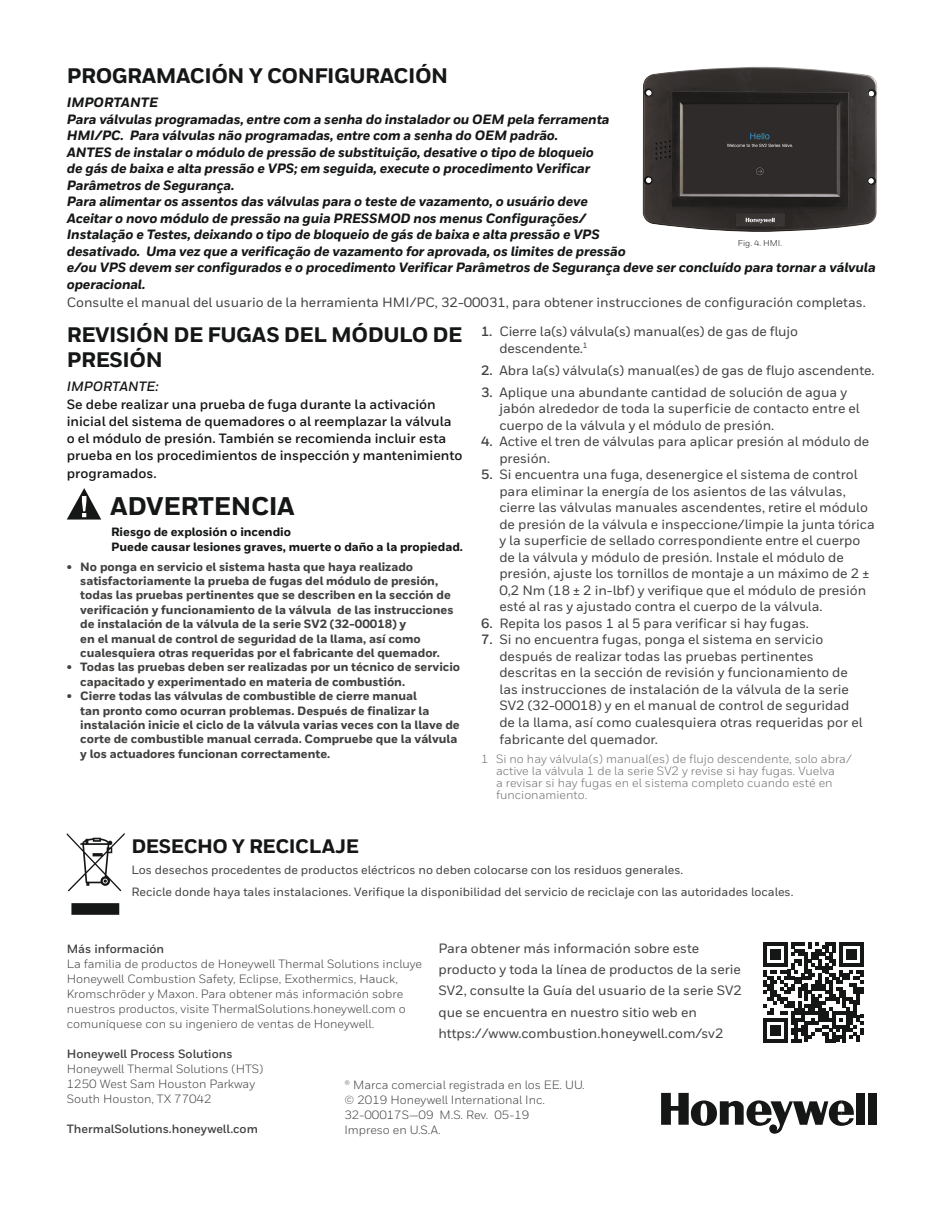
<style>
.page{position:relative;width:944px;height:1214px;background:#fff}
.page>*{position:absolute;margin:0;border:0;box-sizing:border-box;transform-origin:0 0}
.t1{font:800 25.5px "Honeywell Sans";letter-spacing:-.015em;color:#151616}
.t2{font:800 21px/25.2px "Honeywell Sans";letter-spacing:-.02em;color:#151616}
.t3{font:800 19.5px "Honeywell Sans";letter-spacing:-.02em;color:#151616}
.t4{font:500 13.5px/16.5px "Honeywell Sans";color:#414140}
.t5{font:italic 800 13.5px/16.5px "Honeywell Sans";letter-spacing:-.01em;color:#151616}
.t6{font:700 13.5px/17.2px "Honeywell Sans";color:#151616}
.t7{font:italic 700 13.5px "Honeywell Sans";color:#151616}
.t8{font:800 12px/14.4px "Honeywell Sans";color:#414140}
.t9{font:12px/15px "Honeywell Sans";color:#414140}
.t10{font:500 12px/21.1px "Honeywell Sans";color:#414140}
.t11{font:12px/12px "Honeywell Sans";color:#716d6d}
.t12{font:800 12px/14.4px "Honeywell Sans";color:#151616}
.t13{font:700 12px "Honeywell Sans";color:#414140}
.t14{font:8.55px "Honeywell Sans";color:#151616}
.s1{font-weight:700}
</style>
<div class="page">
<div style="left:856px;top:1092px;width:9px;height:32px;background:#151616"></div>
<div style="left:868px;top:1092px;width:9px;height:32px;background:#151616"></div>
<svg style="left:661px;top:1092px;width:193px;height:41px"></svg>
<svg style="left:763px;top:942px;width:100px;height:100px"></svg>
<svg style="left:67px;top:832px;width:58px;height:82px"></svg>
<svg style="left:67px;top:488px;width:34px;height:31px"></svg>
<img style="left:642px;top:67px;width:235px;height:165px">
<h2 class="t2" style="left:67px;top:64px;width:383px">PROGRAMACIÓN Y CONFIGURACIÓN</h2>
<p class="t5" style="left:67px;top:95px;width:810px">IMPORTANTE<br>Para válvulas programadas, entre com a senha do instalador ou OEM pela ferramenta<br>HMI/PC. Para válvulas não programadas, entre com a senha do OEM padrão.<br>ANTES de instalar o módulo de pressão de substituição, desative o tipo de bloqueio<br>de gás de baixa e alta pressão e VPS; em seguida, execute o procedimento Verificar<br>Parâmetros de Segurança.<br>Para alimentar os assentos das válvulas para o teste de vazamento, o usuário deve<br>Aceitar o novo módulo de pressão na guia PRESSMOD nos menus Configurações/<br>Instalação e Testes, deixando o tipo de bloqueio de gás de baixa e alta pressão e VPS<br>desativado. Uma vez que a verificação de vazamento for aprovada, os limites de pressão<br>e/ou VPS devem ser configurados e o procedimento Verificar Parâmetros de Segurança deve ser concluído para tornar a válvula operacional.</p>
<p class="t4" style="left:67px;top:294px;width:800px">Consulte el manual del usuario de la herramienta HMI/PC, 32-00031, para obtener instrucciones de configuración completas.</p>
<p class="t14" style="left:738px;top:238px;width:45px">Fig. 4. HMI.</p>
<h2 class="t2" style="left:67px;top:323px;width:397px">REVISIÓN DE FUGAS DEL MÓDULO DE<br>PRESIÓN</h2>
<p class="t7" style="left:67px;top:378px;width:93px">IMPORTANTE:</p>
<p class="t6" style="left:67px;top:396px;width:397px">Se debe realizar una prueba de fuga durante la activación inicial del sistema de quemadores o al reemplazar la válvula o el módulo de presión. También se recomienda incluir esta prueba en los procedimientos de inspección y mantenimiento programados.</p>
<h1 class="t1" style="left:110px;top:491px;width:186px">ADVERTENCIA</h1>
<p class="t12" style="left:111px;top:525px;width:353px">Riesgo de explosión o incendio<br>Puede causar lesiones graves, muerte o daño a la propiedad.</p>
<p class="t8" style="left:80px;top:559px;width:375px;text-indent:-14px">• No ponga en servicio el sistema hasta que haya realizado satisfactoriamente la prueba de fugas del módulo de presión, todas las pruebas pertinentes que se describen en la sección de verificación y funcionamiento de la válvula de las instrucciones de instalación de la válvula de la serie SV2 (32-00018) y<br>en el manual de control de seguridad de la llama, así como cualesquiera otras requeridas por el fabricante del quemador.</p>
<p class="t8" style="left:80px;top:660px;width:381px;text-indent:-14px">• Todas las pruebas deben ser realizadas por un técnico de servicio capacitado y experimentado en materia de combustión.</p>
<p class="t8" style="left:80px;top:689px;width:381px;text-indent:-14px">• Cierre todas las válvulas de combustible de cierre manual<br>tan pronto como ocurran problemas. Después de finalizar la instalación inicie el ciclo de la válvula varias veces con la llave de corte de combustible manual cerrada. Compruebe que la válvula y los actuadores funcionan correctamente.</p>
<p class="t4" style="left:499px;top:324px;width:300px;text-indent:-18px"><span class="s1">1.</span> Cierre la(s) válvula(s) manual(es) de gas de flujo descendente.<sup>1</sup></p>
<p class="t4" style="left:481px;top:362px;width:395px"><span class="s1">2.</span> Abra la(s) válvula(s) manual(es) de gas de flujo ascendente.</p>
<p class="t4" style="left:499px;top:384px;width:362px;text-indent:-18px"><span class="s1">3.</span> Aplique una abundante cantidad de solución de agua y jabón alrededor de toda la superficie de contacto entre el cuerpo de la válvula y el módulo de presión.</p>
<p class="t4" style="left:499px;top:433px;width:371px;text-indent:-18px"><span class="s1">4.</span> Active el tren de válvulas para aplicar presión al módulo de presión.</p>
<p class="t4" style="left:499px;top:466px;width:377px;text-indent:-18px"><span class="s1">5.</span> Si encuentra una fuga, desenergice el sistema de control para eliminar la energía de los asientos de las válvulas, cierre las válvulas manuales ascendentes, retire el módulo de presión de la válvula e inspeccione/limpie la junta tórica y la superficie de sellado correspondiente entre el cuerpo de la válvula y módulo de presión. Instale el módulo de presión, ajuste los tornillos de montaje a un máximo de 2 ± 0,2 Nm (18 ± 2 in-lbf) y verifique que el módulo de presión esté al ras y ajustado contra el cuerpo de la válvula.</p>
<p class="t4" style="left:481px;top:615px;width:329px"><span class="s1">6.</span> Repita los pasos 1 al 5 para verificar si hay fugas.</p>
<p class="t4" style="left:499px;top:631px;width:364px;text-indent:-18px"><span class="s1">7.</span> Si no encuentra fugas, ponga el sistema en servicio después de realizar todas las pruebas pertinentes descritas en la sección de revisión y funcionamiento de las instrucciones de instalación de la válvula de la serie SV2 (32-00018) y en el manual de control de seguridad de la llama, así como cualesquiera otras requeridas por el fabricante del quemador.</p>
<p class="t11" style="left:496px;top:752px;width:357px;text-indent:-15px">1 Si no hay válvula(s) manual(es) de flujo descendente, solo abra/ active la válvula 1 de la serie SV2 y revise si hay fugas. Vuelva<br>a revisar si hay fugas en el sistema completo cuando esté en funcionamiento.</p>
<h3 class="t3" style="left:131px;top:834px;width:229px">DESECHO Y RECICLAJE</h3>
<p class="t10" style="left:131px;top:859px;width:663px">Los desechos procedentes de productos eléctricos no deben colocarse con los residuos generales.<br>Recicle donde haya tales instalaciones. Verifique la disponibilidad del servicio de reciclaje con las autoridades locales.</p>
<p class="t4" style="left:438px;top:938px;width:305px;line-height:21px">Para obtener más información sobre este producto y toda la línea de productos de la serie SV2, consulte la Guía del usuario de la serie SV2 que se encuentra en nuestro sitio web en https://www.combustion.honeywell.com/sv2</p>
<p class="t13" style="left:67px;top:941px;width:99px">Más información</p>
<p class="t9" style="left:67px;top:956px;width:357px">La familia de productos de Honeywell Thermal Solutions incluye Honeywell Combustion Safety, Eclipse, Exothermics, Hauck, Kromschröder y Maxon. Para obtener más información sobre nuestros productos, visite ThermalSolutions.honeywell.com o comuníquese con su ingeniero de ventas de Honeywell.</p>
<p class="t13" style="left:67px;top:1046px;width:167px">Honeywell Process Solutions</p>
<p class="t9" style="left:67px;top:1061px;width:198px">Honeywell Thermal Solutions (HTS)<br>1250 West Sam Houston Parkway<br>South Houston, TX 77042</p>
<p class="t13" style="left:67px;top:1121px;width:193px">ThermalSolutions.honeywell.com</p>
<p class="t9" style="left:344px;top:1077px;width:242px">® Marca comercial registrada en los EE. UU. © 2019 Honeywell International Inc.<br>32-00017S—09 M.S. Rev. 05-19<br>Impreso en U.S.A.</p>
</div>
